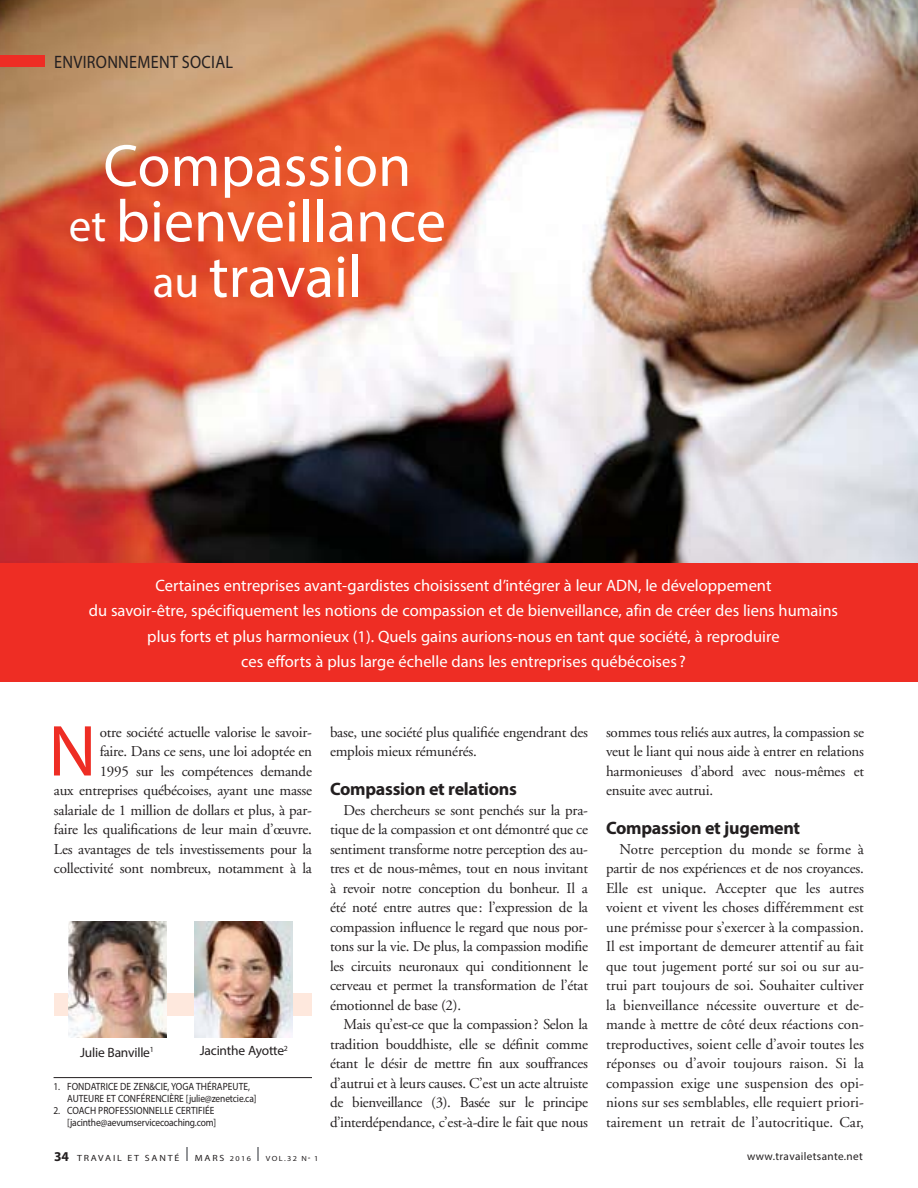
<style>
.page{position:relative;width:918px;height:1188px;background:#fff}
.page>*{position:absolute;margin:0;border:0;box-sizing:border-box;transform-origin:0 0}
.t1{font:72.9px "Myriad Pro";color:#ee2d24}
.t2{font:60px/55.5px "Myriad Pro";color:#fff;text-align:center}
.t3{font:700 18px "Myriad Pro";letter-spacing:-.015em;color:#231f20}
.t4{font:18px "Myriad Pro";letter-spacing:.02em;color:#231f20;scale:.9 1}
.t5{font:16.5px/25.5px "Myriad Pro";color:#fff;text-align:center}
.t6{font:15px/19.5px "Adobe Garamond";letter-spacing:-.015em;color:#231f20;text-align:justify}
.t7{font:13.5px "Myriad Pro";letter-spacing:-.015em;color:#231f20}
.t8{font:11.25px "Myriad Pro";letter-spacing:.03em;color:#231f20}
.t9{font:10.5px/12px "Myriad Pro";letter-spacing:.005em;color:#231f20;scale:.9 1}
.t10{font:10.5px/12px "Myriad Pro";letter-spacing:-.015em;color:#231f20;text-align:right;scale:.9 1}
.t11{font:9px "Myriad Pro";letter-spacing:.185em;color:#231f20;scale:1.1 1}
.t12{font:7.5px "Myriad Pro";color:#231f20;scale:1.1 1}
.s1{font-size:45px}
.s2{font-weight:700;font-size:13.5px}
.s3{font-size:7.5px}
</style>
<div class="page">
<svg style="left:186px;top:1148px;width:2px;height:13px"></svg>
<svg style="left:258px;top:1148px;width:1px;height:13px"></svg>
<img style="left:0;top:0;width:918px;height:563px">
<div style="left:54px;top:993px;width:258px;height:22px;background:#fee8dd"></div>
<hr style="left:54px;top:1077px;width:258px;height:1px;background:#231f20">
<img style="left:195px;top:921px;width:98px;height:116px">
<img style="left:68px;top:921px;width:98px;height:116px">
<div style="left:0;top:56px;width:45px;height:12px;background:#ee2d24"></div>
<div style="left:0;top:563px;width:918px;height:119px;background:#ee2d24"></div>
<p class="t4" style="left:54px;top:55px;width:200px">ENVIRONNEMENT SOCIAL</p>
<h2 class="t2" style="left:69px;top:142px;width:379px">Compassion<br><span class="s1">et</span> bienveillance <span class="s1">au</span> travail</h2>
<p class="t5" style="left:89px;top:574px;width:751px">Certaines entreprises avant-gardistes choisissent d’intégrer à leur ADN, le développement<br>du savoir-être, spécifiquement les notions de compassion et de bienveillance, afin de créer des liens humains plus forts et plus harmonieux (1). Quels gains aurions-nous en tant que société, à reproduire<br>ces efforts à plus large échelle dans les entreprises québécoises ?</p>
<p class="t6" style="left:54px;top:723px;width:260px;text-align:right">otre société actuelle valorise le savoir-<br>faire. Dans ce sens, une loi adoptée en<br>1995 sur les compétences demande<br>aux entreprises québécoises, ayant une masse salariale de 1 million de dollars et plus, à par&shy;faire les qualifications de leur main d’œuvre.<br>Les avantages de tels investissements pour la collectivité sont nombreux, notamment à la</p>
<h1 class="t1" style="left:48px;top:723px;width:49px">N</h1>
<p class="t7" style="left:80px;top:1047px;width:75px">Julie Banville<sup>1</sup></p>
<p class="t7" style="left:200px;top:1046px;width:90px">Jacinthe Ayotte<sup>2</sup></p>
<p class="t9" style="left:67px;top:1081px;width:212px;text-indent:-14px">1. FONDATRICE DE ZEN&amp;CIE, YOGA THÉRAPEUTE,<br>AUTEURE ET CONFÉRENCIÈRE [julie@zenetcie.ca]</p>
<p class="t10" style="left:54px;top:1105px;width:182px">2. COACH PROFESSIONNELLE CERTIFIÉE [jacinthe@aevumservicecoaching.com]</p>
<p class="t11" style="left:54px;top:1155px;width:115px"><span class="s2">34</span> TRAVAIL ET SANTÉ</p>
<p class="t11" style="left:195px;top:1155px;width:52px">MARS <span class="s3">2016</span></p>
<p class="t12" style="left:266px;top:1156px;width:49px">VOL.32 N <sup>o</sup> 1</p>
<p class="t6" style="left:330px;top:723px;width:259px">base, une société plus qualifiée engendrant des emplois mieux rémunérés.</p>
<p class="t3" style="left:330px;top:778px;width:188px">Compassion et relations</p>
<p class="t6" style="left:330px;top:801px;width:260px;text-indent:14px">Des chercheurs se sont penchés sur la pra&shy;tique de la compassion et ont démontré que ce sentiment transforme notre perception des au&shy;tres et de nous-mêmes, tout en nous invitant à revoir notre conception du bonheur. Il a été noté entre autres que: l’expression de la compassion influence le regard que nous por&shy;tons sur la vie. De plus, la compassion modifie les circuits neuronaux qui conditionnent le cerveau et permet la transformation de l’état émotionnel de base (2).</p>
<p class="t6" style="left:330px;top:1016px;width:260px;text-indent:14px">Mais qu’est-ce que la compassion? Selon la tradition bouddhiste, elle se définit comme étant le désir de mettre fin aux souffrances d’autrui et à leurs causes. C’est un acte altruiste de bienveillance (3). Basée sur le principe d’interdépendance, c’est-à-dire le fait que nous</p>
<p class="t6" style="left:606px;top:723px;width:260px">sommes tous reliés aux autres, la compassion se veut le liant qui nous aide à entrer en relations harmonieuses d’abord avec nous-mêmes et ensuite avec autrui.</p>
<p class="t3" style="left:606px;top:817px;width:196px">Compassion et jugement</p>
<p class="t6" style="left:606px;top:840px;width:259px;text-indent:14px">Notre perception du monde se forme à partir de nos expériences et de nos croyances.<br>Elle est unique. Accepter que les autres voient et vivent les choses différemment est une prémisse pour s’exercer à la compassion.<br>Il est important de demeurer attentif au fait que tout jugement porté sur soi ou sur au&shy;trui part toujours de soi. Souhaiter cultiver la bienveillance nécessite ouverture et de&shy;mande à mettre de côté deux réactions con&shy;treproductives, soient celle d’avoir toutes les réponses ou d’avoir toujours raison. Si la compassion exige une suspension des opi&shy;nions sur ses semblables, elle requiert priori&shy;tairement un retrait de l’autocritique. Car,</p>
<p class="t8" style="left:747px;top:1152px;width:117px">www.travailetsante.net</p>
</div>
